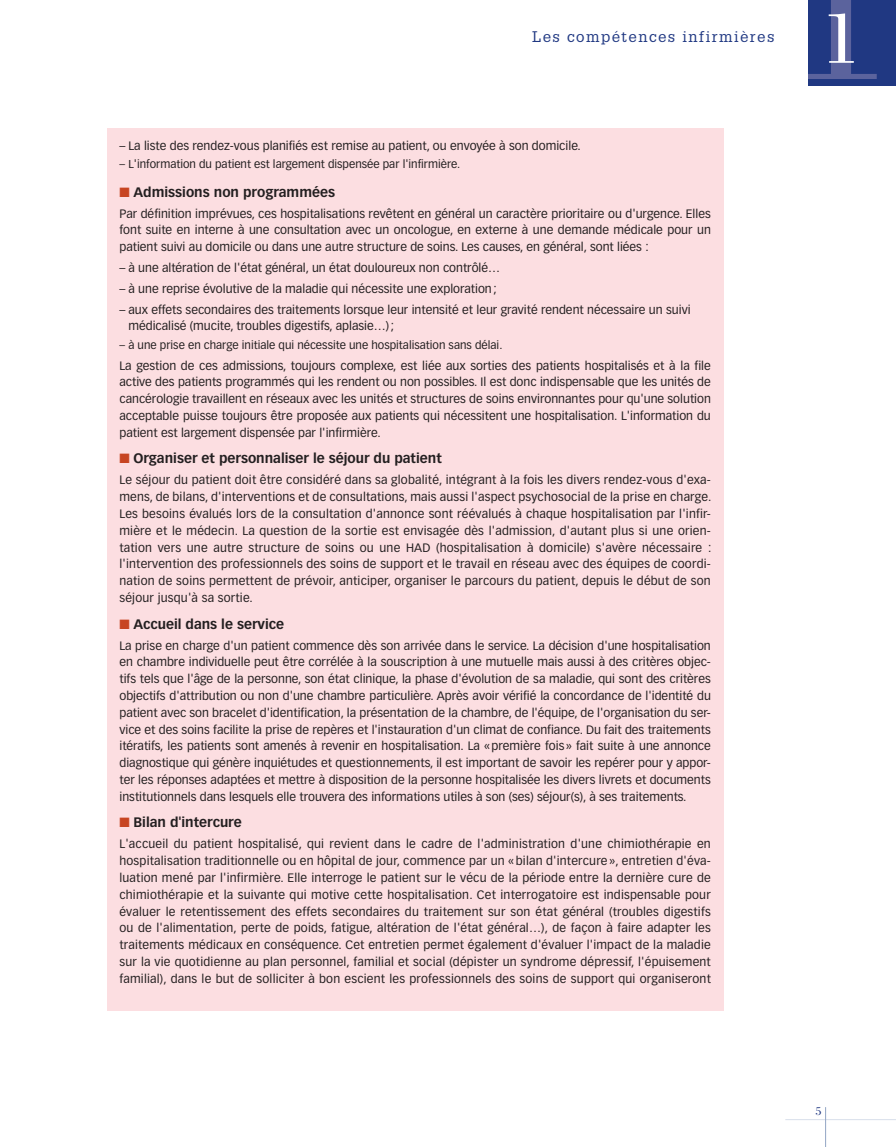
<style>
.page{position:relative;width:896px;height:1147px;background:#fff}
.page>*{position:absolute;margin:0;border:0;box-sizing:border-box;transform-origin:0 0}
.t1{font:221.1px "Bodoni";color:#fff}
.t2{font:75px "Bodoni";color:#fff}
.t3{font:15px "Glypha";letter-spacing:.1em;color:#203882}
.t4{font:700 13.5px "Vectora LH";color:#231f20}
.t5{font:12px/16.8px "Vectora LH";color:#231f20;text-align:justify}
.t6{font:12px "Bodoni";color:#203882}
.t7{font:11.25px "Vectora LH";color:#231f20}
.s1{color:#c74522}
</style>
<div class="page">
<hr style="left:785px;top:1119px;width:110px;height:1px;background:#d8dfeb">
<hr style="left:825px;top:1107px;width:1px;height:40px;background:#92a5c4">
<div style="left:808px;top:0;width:87px;height:85px;background:#203882"></div>
<div style="left:107px;top:128px;width:616px;height:882px;background:#fcdee1"></div>
<p class="t3" style="left:532px;top:28px;width:244px">Les compétences infirmières</p>
<p class="t5" style="left:119px;top:137px;width:463px">– La liste des rendez-vous planifiés est remise au patient, ou envoyée à son domicile.</p>
<p class="t7" style="left:119px;top:158px;width:342px">– L'information du patient est largement dispensée par l'infirmière.</p>
<p class="t4" style="left:119px;top:184px;width:217px"><span class="s1">■</span> Admissions non programmées</p>
<p class="t5" style="left:119px;top:205px;width:593px">Par définition imprévues, ces hospitalisations revêtent en général un caractère prioritaire ou d'urgence. Elles font suite en interne à une consultation avec un oncologue, en externe à une demande médicale pour un patient suivi au domicile ou dans une autre structure de soins. Les causes, en général, sont liées :</p>
<p class="t5" style="left:119px;top:260px;width:382px">– à une altération de l'état général, un état douloureux non contrôlé…</p>
<p class="t5" style="left:119px;top:280px;width:379px">– à une reprise évolutive de la maladie qui nécessite une exploration ;</p>
<p class="t5" style="left:128px;top:301px;width:563px;text-indent:-9px">– aux effets secondaires des traitements lorsque leur intensité et leur gravité rendent nécessaire un suivi médicalisé (mucite, troubles digestifs, aplasie…) ;</p>
<p class="t7" style="left:119px;top:338px;width:384px">– à une prise en charge initiale qui nécessite une hospitalisation sans délai.</p>
<p class="t5" style="left:119px;top:357px;width:593px">La gestion de ces admissions, toujours complexe, est liée aux sorties des patients hospitalisés et à la file active des patients programmés qui les rendent ou non possibles. Il est donc indispensable que les unités de cancérologie travaillent en réseaux avec les unités et structures de soins environnantes pour qu'une solution acceptable puisse toujours être proposée aux patients qui nécessitent une hospitalisation. L'information du patient est largement dispensée par l'infirmière.</p>
<p class="t4" style="left:119px;top:450px;width:324px"><span class="s1">■</span> Organiser et personnaliser le séjour du patient</p>
<p class="t5" style="left:119px;top:472px;width:593px">Le séjour du patient doit être considéré dans sa globalité, intégrant à la fois les divers rendez-vous d'exa&shy;mens, de bilans, d'interventions et de consultations, mais aussi l'aspect psychosocial de la prise en charge.<br>Les besoins évalués lors de la consultation d'annonce sont réévalués à chaque hospitalisation par l'infir&shy;mière et le médecin. La question de la sortie est envisagée dès l'admission, d'autant plus si une orien&shy;tation vers une autre structure de soins ou une HAD (hospitalisation à domicile) s'avère nécessaire : l'intervention des professionnels des soins de support et le travail en réseau avec des équipes de coordi&shy;nation de soins permettent de prévoir, anticiper, organiser le parcours du patient, depuis le début de son séjour jusqu'à sa sortie.</p>
<p class="t4" style="left:119px;top:616px;width:166px"><span class="s1">■</span> Accueil dans le service</p>
<p class="t5" style="left:119px;top:637px;width:593px">La prise en charge d'un patient commence dès son arrivée dans le service. La décision d'une hospitalisation en chambre individuelle peut être corrélée à la souscription à une mutuelle mais aussi à des critères objec&shy;tifs tels que l'âge de la personne, son état clinique, la phase d'évolution de sa maladie, qui sont des critères objectifs d'attribution ou non d'une chambre particulière. Après avoir vérifié la concordance de l'identité du patient avec son bracelet d'identification, la présentation de la chambre, de l'équipe, de l'organisation du ser&shy;vice et des soins facilite la prise de repères et l'instauration d'un climat de confiance. Du fait des traitements itératifs, les patients sont amenés à revenir en hospitalisation. La « première fois » fait suite à une annonce diagnostique qui génère inquiétudes et questionnements, il est important de savoir les repérer pour y appor&shy;ter les réponses adaptées et mettre à disposition de la personne hospitalisée les divers livrets et documents institutionnels dans lesquels elle trouvera des informations utiles à son (ses) séjour(s), à ses traitements.</p>
<p class="t4" style="left:119px;top:814px;width:124px"><span class="s1">■</span> Bilan d'intercure</p>
<p class="t5" style="left:119px;top:836px;width:593px">L'accueil du patient hospitalisé, qui revient dans le cadre de l'administration d'une chimiothérapie en hospitalisation traditionnelle ou en hôpital de jour, commence par un « bilan d'intercure », entretien d'éva&shy;luation mené par l'infirmière. Elle interroge le patient sur le vécu de la période entre la dernière cure de chimiothérapie et la suivante qui motive cette hospitalisation. Cet interrogatoire est indispensable pour évaluer le retentissement des effets secondaires du traitement sur son état général (troubles digestifs ou de l'alimentation, perte de poids, fatigue, altération de l'état général…), de façon à faire adapter les traitements médicaux en conséquence. Cet entretien permet également d'évaluer l'impact de la maladie sur la vie quotidienne au plan personnel, familial et social (dépister un syndrome dépressif, l'épuisement familial), dans le but de solliciter à bon escient les professionnels des soins de support qui organiseront</p>
<h1 class="t1" style="left:784px;top:-117px;width:112px">1</h1>
<h2 class="t2" style="left:822px;top:-4px;width:39px">1</h2>
<p class="t6" style="left:815px;top:1104px;width:7px">5</p>
</div>
